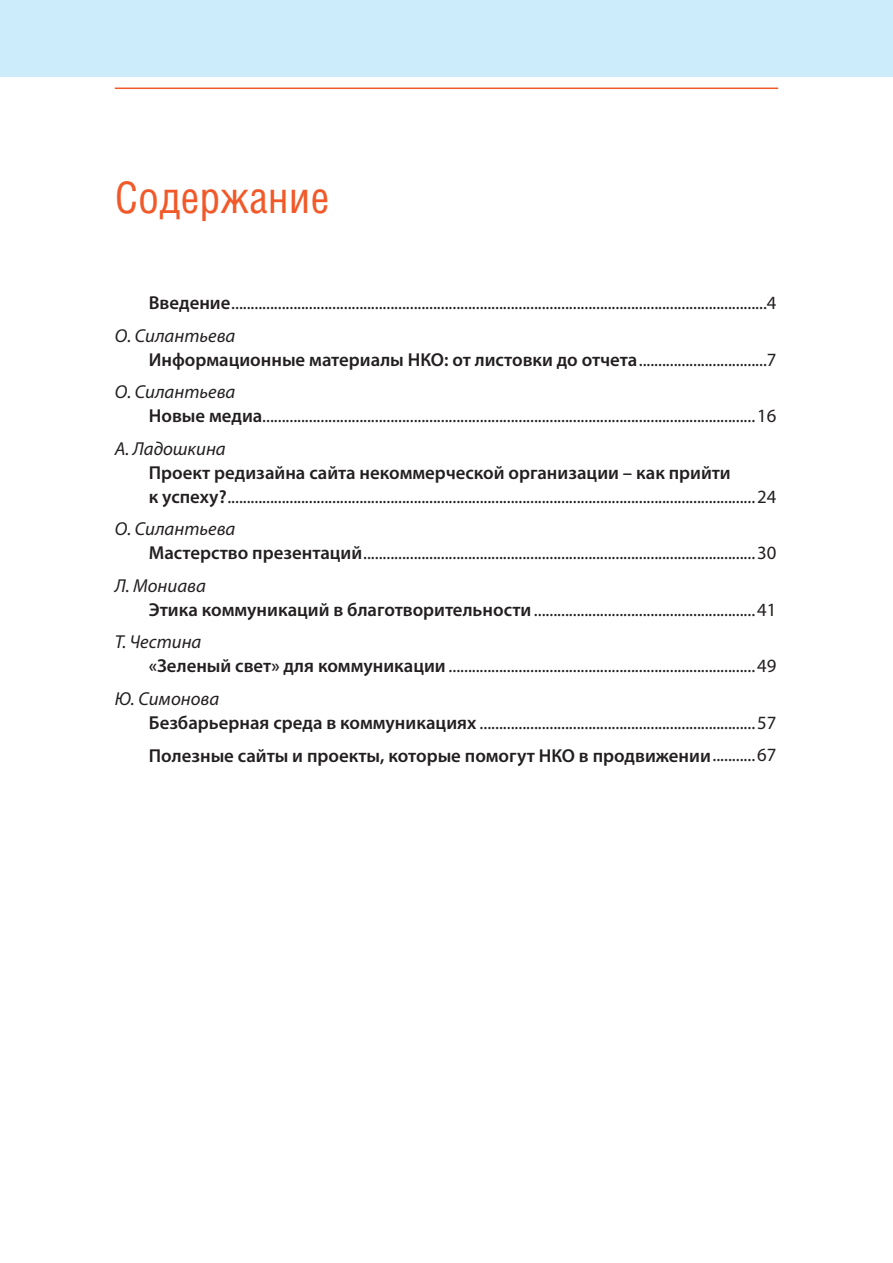
<style>
.page{position:relative;width:893px;height:1263px;background:#fff}
.page>*{position:absolute;margin:0;border:0;box-sizing:border-box;transform-origin:0 0}
.заголовок_2{font:43.5px "Helios Cond C";color:#f15929}
.основной{font:18.75px "Myriad Pro";color:#231f20}
.основной-2{font:600 18.75px "Myriad Pro";color:#231f20}
.основной-3{font:italic 18.75px "Myriad Pro";color:#231f20}
.s1{font-weight:600}
.s2{font-weight:400}
</style>
<div class="page">
<div style="left:0;top:0;width:893px;height:77px;background:#cdecfb"></div>
<hr style="left:115px;top:88px;width:663px;height:1px;background:#f15929">
<p class="заголовок_2" style="left:115px;top:171px;width:216px">Содержание</p>
<p class="основной" style="left:149px;top:292px;width:629px"><span class="s1">Введение</span>..........................................................................................................................................4</p>
<p class="основной-3" style="left:115px;top:324px;width:122px">О. Силантьева</p>
<p class="основной-2" style="left:149px;top:348px;width:629px">Информационные материалы НКО: от листовки до отчета<span class="s2">.................................7</span></p>
<p class="основной-3" style="left:115px;top:381px;width:122px">О. Силантьева</p>
<p class="основной" style="left:149px;top:405px;width:629px"><span class="s1">Новые медиа</span>...............................................................................................................................16</p>
<p class="основной-3" style="left:115px;top:437px;width:112px">А. Ладошкина</p>
<p class="основной-2" style="left:149px;top:461px;width:583px">Проект редизайна сайта некоммерческой организации – как прийти</p>
<p class="основной" style="left:149px;top:485px;width:629px"><span class="s1">к успеху?</span>........................................................................................................................................24</p>
<p class="основной-3" style="left:115px;top:518px;width:122px">О. Силантьева</p>
<p class="основной" style="left:149px;top:542px;width:629px"><span class="s1">Мастерство презентаций</span>.....................................................................................................30</p>
<p class="основной-3" style="left:115px;top:574px;width:93px">Л. Мониава</p>
<p class="основной" style="left:149px;top:598px;width:629px"><span class="s1">Этика коммуникаций в благотворительности</span>.........................................................41</p>
<p class="основной-3" style="left:115px;top:631px;width:88px">Т. Честина</p>
<p class="основной" style="left:149px;top:655px;width:629px"><span class="s1">«Зеленый свет» для коммуникации</span> ...............................................................................49</p>
<p class="основной-3" style="left:115px;top:687px;width:106px">Ю. Симонова</p>
<p class="основной" style="left:149px;top:711px;width:629px"><span class="s1">Безбарьерная среда в коммуникациях</span> .......................................................................57</p>
<p class="основной-2" style="left:149px;top:743px;width:629px">Полезные сайты и проекты, которые помогут НКО в продвижении<span class="s2">...........67</span></p>
</div>
